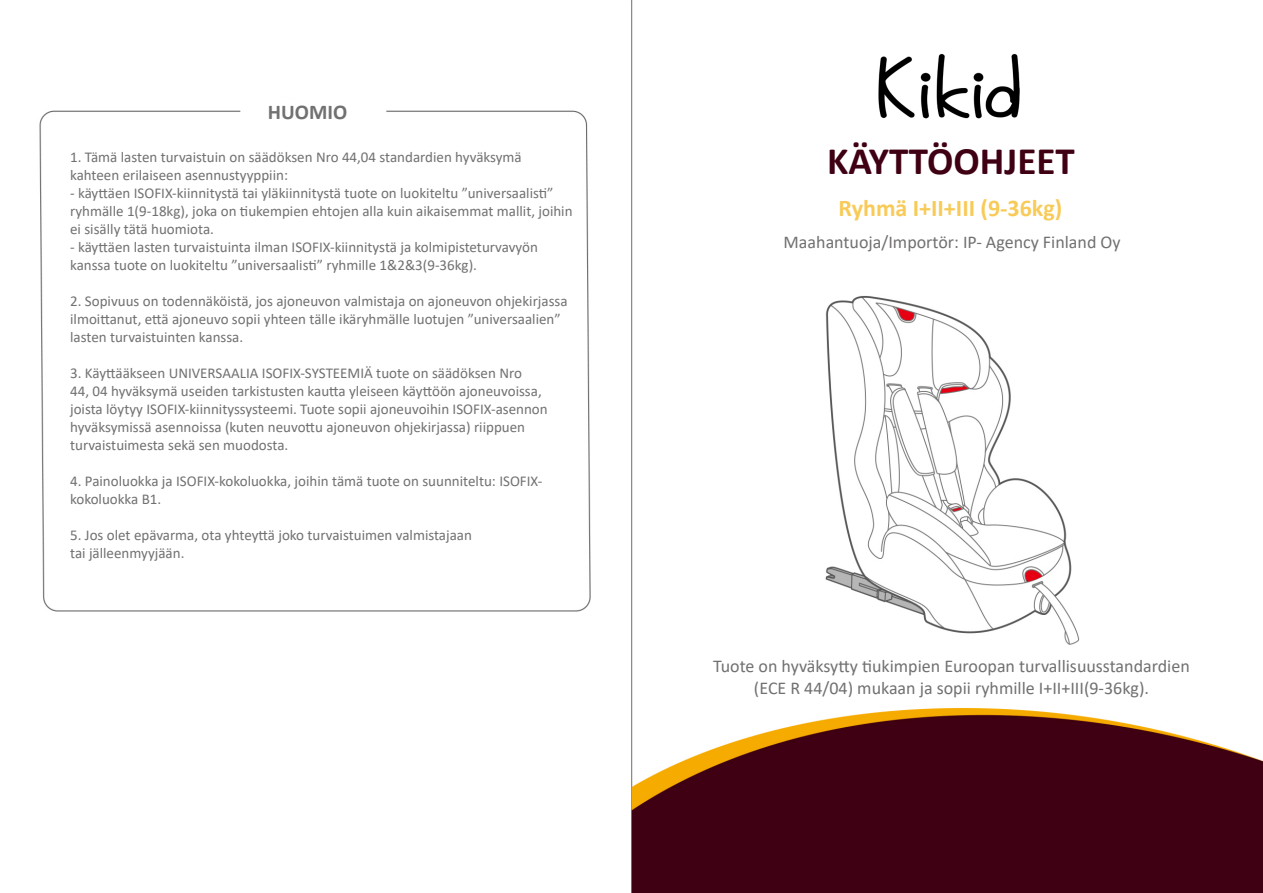
<style>
.page{position:relative;width:1263px;height:893px;background:#fff}
.page>*{position:absolute;margin:0;border:0;box-sizing:border-box;transform-origin:0 0}
.t1{font:700 39px "Calibri";color:#3f0013}
.t2{font:700 24px "Calibri";color:#f8cb58}
.t3{font:700 21px "Calibri";color:#727071}
.t4{font:18px "Calibri";color:#727071}
.t5{font:15px/18px "Calibri";color:#727071}
</style>
<div class="page">
<img style="left:39px;top:0;width:1224px;height:893px">
<div style="left:57px;top:129px;width:526px;height:458px;background:#fff"></div>
<div style="left:243px;top:99px;width:122px;height:30px;background:#fff"></div>
<div style="left:702px;top:649px;width:525px;height:50px;background:#fff"></div>
<div style="left:660px;top:78px;width:560px;height:96px;background:#fff"></div>
<div style="left:776px;top:180px;width:310px;height:96px;background:#fff"></div>
<div style="left:1105px;top:334px;width:38px;height:30px;background:#fff"></div>
<img style="left:848px;top:42px;width:202px;height:77px">
<p class="t3" style="left:268px;top:97px;width:81px">HUOMIO</p>
<p class="t5" style="left:70px;top:148px;width:453px">1. Tämä lasten turvaistuin on säädöksen Nro 44,04 standardien hyväksymä kahteen erilaiseen asennustyyppiin:</p>
<p class="t5" style="left:70px;top:184px;width:504px">- käyttäen ISOFIX-kiinnitystä tai yläkiinnitystä tuote on luokiteltu ”universaalisti” ryhmälle 1(9-18kg), joka on tiukempien ehtojen alla kuin aikaisemmat mallit, joihin ei sisälly tätä huomiota.</p>
<p class="t5" style="left:70px;top:238px;width:469px">- käyttäen lasten turvaistuinta ilman ISOFIX-kiinnitystä ja kolmipisteturvavyön kanssa tuote on luokiteltu ”universaalisti” ryhmille 1&amp;2&amp;3(9-36kg).</p>
<p class="t5" style="left:70px;top:292px;width:499px">2. Sopivuus on todennäköistä, jos ajoneuvon valmistaja on ajoneuvon ohjekirjassa ilmoittanut, että ajoneuvo sopii yhteen tälle ikäryhmälle luotujen ”universaalien” lasten turvaistuinten kanssa.</p>
<p class="t5" style="left:70px;top:364px;width:479px">3. Käyttääkseen UNIVERSAALIA ISOFIX-SYSTEEMIÄ tuote on säädöksen Nro<br>44, 04 hyväksymä useiden tarkistusten kautta yleiseen käyttöön ajoneuvoissa, joista löytyy ISOFIX-kiinnityssysteemi. Tuote sopii ajoneuvoihin ISOFIX-asennon hyväksymissä asennoissa (kuten neuvottu ajoneuvon ohjekirjassa) riippuen turvaistuimesta sekä sen muodosta.</p>
<p class="t5" style="left:70px;top:472px;width:474px">4. Painoluokka ja ISOFIX-kokoluokka, joihin tämä tuote on suunniteltu: ISOFIX&shy;kokoluokka B1.</p>
<p class="t5" style="left:70px;top:526px;width:403px">5. Jos olet epävarma, ota yhteyttä joko turvaistuimen valmistajaan tai jälleenmyyjään.</p>
<p class="t1" style="left:827px;top:133px;width:249px">KÄYTTÖOHJEET</p>
<p class="t2" style="left:838px;top:191px;width:225px">Ryhmä I+II+III (9-36kg)</p>
<p class="t4" style="left:783px;top:229px;width:338px">Maahantuoja/Importör: IP- Agency Finland Oy</p>
<p class="t4" style="left:713px;top:654px;width:478px">Tuote on hyväksytty tiukimpien Euroopan turvallisuusstandardien</p>
<p class="t4" style="left:754px;top:675px;width:396px">(ECE R 44/04) mukaan ja sopii ryhmille I+II+III(9-36kg).</p>
</div>
